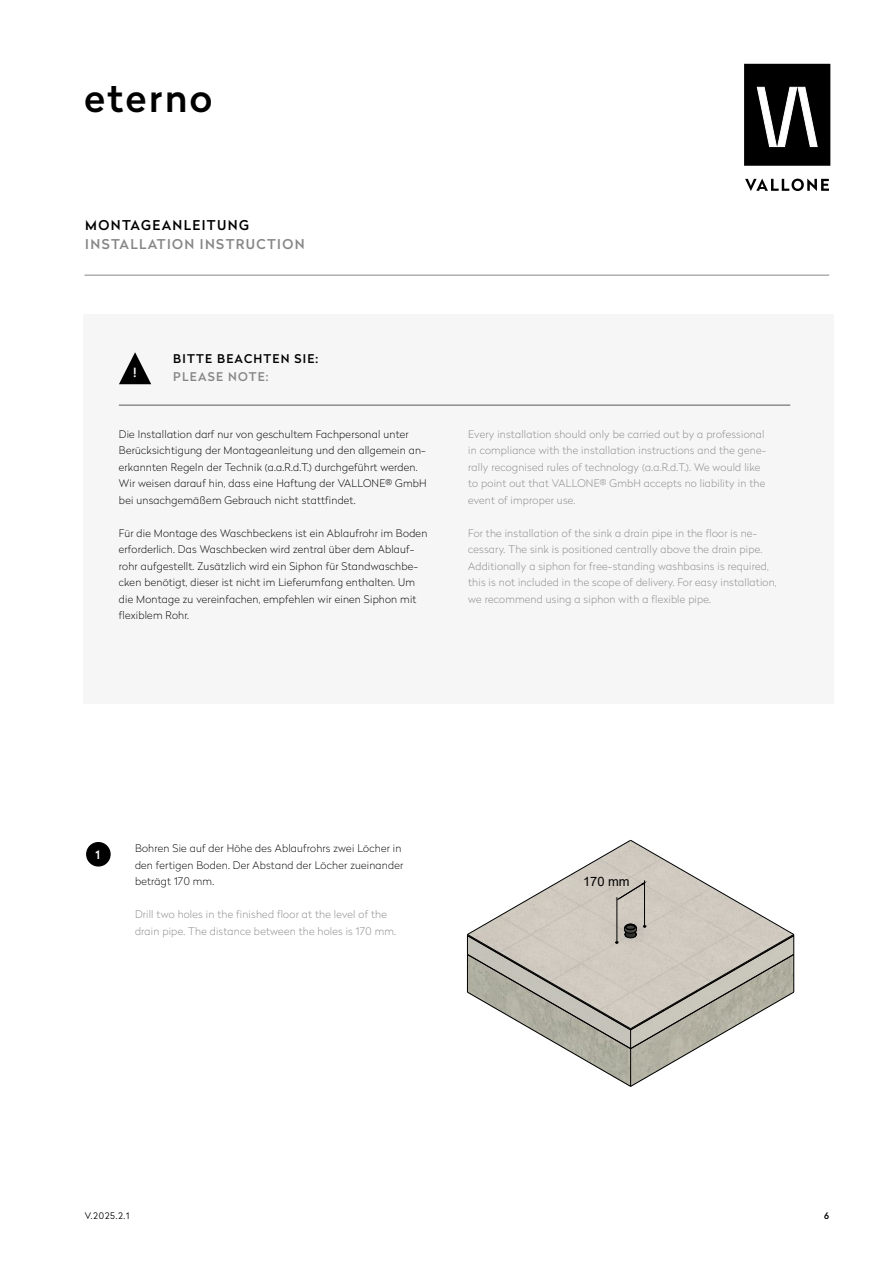
<style>
.page{position:relative;width:893px;height:1263px;background:#fff}
.page>*{position:absolute;margin:0;border:0;box-sizing:border-box;transform-origin:0 0}
.t1{font:500 38.55px "Radikal";letter-spacing:.06em;color:#000}
.t2{font:500 13.5px "Radikal";letter-spacing:.1em;color:#878787}
.t3{font:500 13.5px "Radikal";letter-spacing:.1em;color:#000}
.t4{font:12.9px "Arial";color:#000}
.t5{font:500 12.6px "Radikal";color:#fff}
.t6{font:500 12px "Radikal";letter-spacing:.1em;color:#000}
.t7{font:500 12px "Radikal";letter-spacing:.1em;color:#878787}
.t8{font:500 11.85px "Radikal";color:#fff}
.t9{font:100 10.5px/16.5px "Radikal";letter-spacing:.02em;color:#000}
.t10{font:100 10.5px/16.5px "Radikal";letter-spacing:.02em;color:#878787}
.t11{font:300 9px "Radikal";color:#000}
.t12{font:500 9px "Radikal";color:#000}
</style>
<div class="page">
<svg style="left:745px;top:179px;width:84px;height:12px"></svg>
<div style="left:745px;top:65px;width:84px;height:99px;background:#000"></div>
<div style="left:744px;top:64px;width:86px;height:102px;border:3px solid #000"></div>
<svg style="left:757px;top:87px;width:61px;height:60px"></svg>
<hr style="left:84px;top:275px;width:745px;height:1px;background:#878787">
<div style="left:83px;top:315px;width:750px;height:389px;background:#f6f6f6"></div>
<hr style="left:119px;top:405px;width:671px;height:1px;background:#575756">
<svg style="left:119px;top:352px;width:32px;height:32px"></svg>
<div style="left:87px;top:843px;width:23px;height:23px;background:#000;border-radius:50%"></div>
<div style="left:86px;top:842px;width:25px;height:24px;border:1px solid #000;border-radius:50%"></div>
<svg style="left:467px;top:839px;width:327px;height:248px"></svg>
<hr style="left:617px;top:897px;width:1px;height:46px;background:#000">
<hr style="left:644px;top:880px;width:1px;height:47px;background:#000">
<h1 class="t1" style="left:84px;top:70px;width:129px">eterno</h1>
<p class="t3" style="left:85px;top:215px;width:165px">MONTAGEANLEITUNG</p>
<p class="t2" style="left:85px;top:235px;width:221px">INSTALLATION INSTRUCTION</p>
<p class="t5" style="left:133px;top:363px;width:5px">!</p>
<p class="t6" style="left:173px;top:350px;width:146px">BITTE BEACHTEN SIE:</p>
<p class="t7" style="left:173px;top:368px;width:97px">PLEASE NOTE:</p>
<p class="t9" style="left:119px;top:425px;width:309px">Die Installation darf nur von geschultem Fachpersonal unter Berücksichtigung der Montageanleitung und den allgemein an&shy;erkannten Regeln der Technik (a.a.R.d.T.) durchgeführt werden.<br>Wir weisen darauf hin, dass eine Haftung der VALLONE® GmbH bei unsachgemäßem Gebrauch nicht stattfindet.</p>
<p class="t9" style="left:119px;top:524px;width:310px">Für die Montage des Waschbeckens ist ein Ablaufrohr im Boden erforderlich. Das Waschbecken wird zentral über dem Ablauf&shy;rohr aufgestellt. Zusätzlich wird ein Siphon für Standwaschbe&shy;cken benötigt, dieser ist nicht im Lieferumfang enthalten. Um die Montage zu vereinfachen, empfehlen wir einen Siphon mit flexiblem Rohr.</p>
<p class="t10" style="left:468px;top:425px;width:300px">Every installation should only be carried out by a professional in compliance with the installation instructions and the gene&shy;rally recognised rules of technology (a.a.R.d.T.). We would like to point out that VALLONE® GmbH accepts no liability in the event of improper use.</p>
<p class="t10" style="left:468px;top:524px;width:310px">For the installation of the sink a drain pipe in the floor is ne&shy;cessary. The sink is positioned centrally above the drain pipe.<br>Additionally a siphon for free-standing washbasins is required, this is not included in the scope of delivery. For easy installation, we recommend using a siphon with a flexible pipe.</p>
<p class="t8" style="left:95px;top:846px;width:6px">1</p>
<p class="t9" style="left:135px;top:840px;width:270px">Bohren Sie auf der Höhe des Ablaufrohrs zwei Löcher in den fertigen Boden. Der Abstand der Löcher zueinander beträgt 170 mm.</p>
<p class="t10" style="left:135px;top:906px;width:263px">Drill two holes in the finished floor at the level of the drain pipe. The distance between the holes is 170 mm.</p>
<p class="t4" style="left:583px;top:873px;width:48px">170 mm</p>
<p class="t11" style="left:85px;top:1209px;width:46px">V.2025.2.1</p>
<p class="t12" style="left:824px;top:1209px;width:6px">6</p>
</div>
